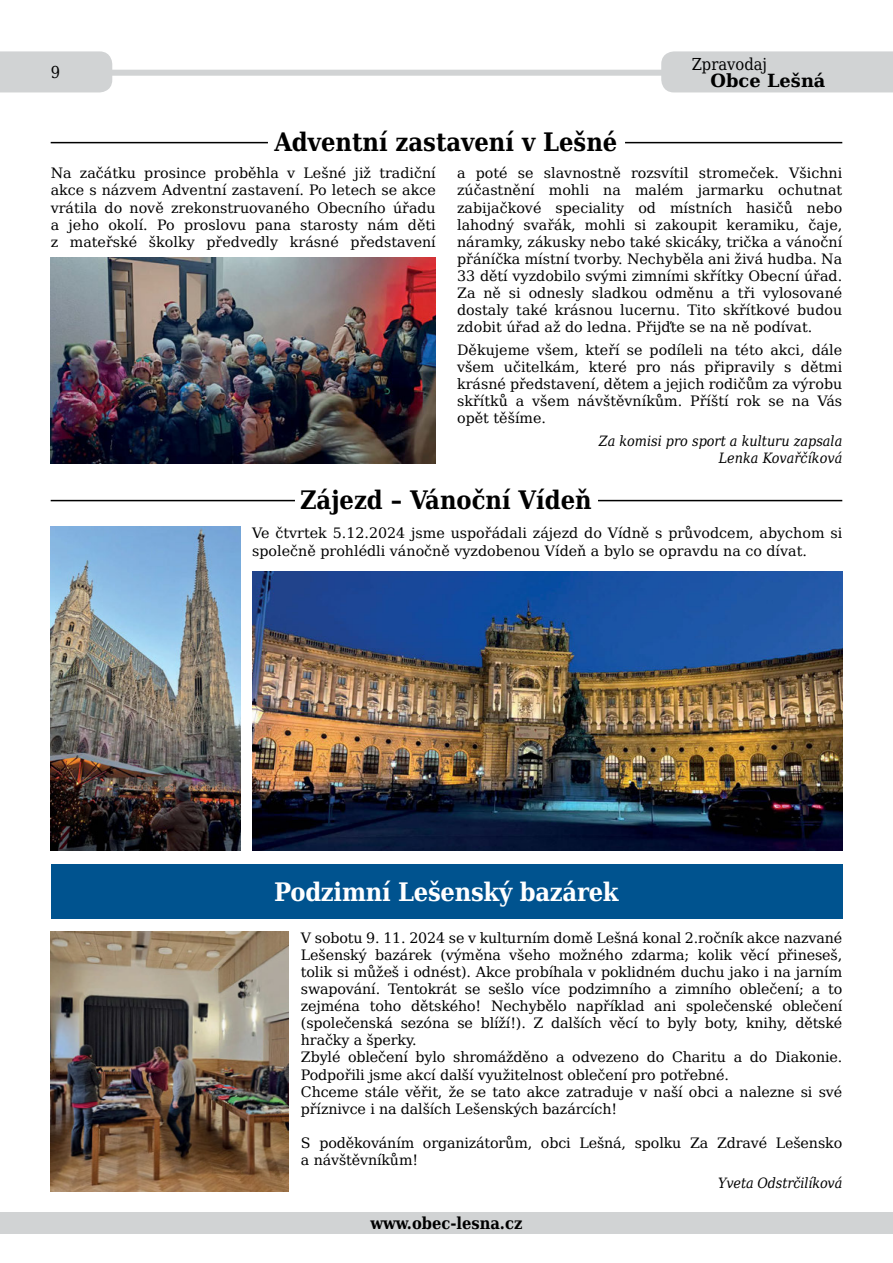
<style>
.page{position:relative;width:893px;height:1263px;background:#fff}
.page>*{position:absolute;margin:0;border:0;box-sizing:border-box;transform-origin:0 0}
.t1{font:700 25.5px "DejaVu Serif Condensed";color:#000}
.t2{font:700 25.5px "DejaVu Serif Condensed";letter-spacing:-.01em;color:#fff}
.t3{font:700 18px "DejaVu Serif";color:#000}
.t4{font:700 16.5px "DejaVu Serif Condensed";color:#000}
.t5{font:16.5px "DejaVu Serif Condensed";color:#000}
.t6{font:14.25px/17.1px "DejaVu Serif";letter-spacing:-.01em;color:#000;text-align:justify}
.t7{font:italic 14.25px/17.1px "DejaVu Serif Condensed";color:#000;text-align:right}
</style>
<div class="page">
<div style="left:0;top:1212px;width:892px;height:21px;background:#d1d3d4"></div>
<div style="left:0;top:51px;width:112px;height:41px;background:#d1d3d4"></div>
<div style="left:661px;top:51px;width:231px;height:41px;background:#d1d3d4"></div>
<div style="left:110px;top:70px;width:553px;height:6px;background:#d1d3d4"></div>
<img style="left:252px;top:572px;width:590px;height:278px">
<img style="left:51px;top:526px;width:190px;height:324px">
<img style="left:51px;top:931px;width:237px;height:259px">
<img style="left:51px;top:257px;width:384px;height:206px">
<hr style="left:51px;top:142px;width:217px;height:1px;background:#000">
<hr style="left:624px;top:142px;width:217px;height:1px;background:#000">
<hr style="left:51px;top:499px;width:244px;height:2px;background:#000">
<hr style="left:597px;top:499px;width:244px;height:2px;background:#000">
<div style="left:51px;top:864px;width:791px;height:54px;background:#00538f"></div>
<p class="t5" style="left:51px;top:60px;width:11px">9</p>
<h1 class="t1" style="left:274px;top:121px;width:344px">Adventní zastavení v Lešné</h1>
<p class="t5" style="left:691px;top:52px;width:77px">Zpravodaj</p>
<p class="t3" style="left:710px;top:66px;width:116px">Obce Lešná</p>
<p class="t6" style="left:51px;top:164px;width:386px">Na začátku prosince proběhla v Lešné již tradiční akce s názvem Adventní zastavení. Po letech se akce vrátila do nově zrekonstruovaného Obecního úřadu a jeho okolí. Po proslovu pana starosty nám děti z mateřské školky předvedly krásné představení</p>
<p class="t6" style="left:457px;top:164px;width:386px">a poté se slavnostně rozsvítil stromeček. Všichni zúčastnění mohli na malém jarmarku ochutnat zabijačkové speciality od místních hasičů nebo lahodný svařák, mohli si zakoupit keramiku, čaje, náramky, zákusky nebo také skicáky, trička a vánoční přáníčka místní tvorby. Nechyběla ani živá hudba. Na 33 dětí vyzdobilo svými zimními skřítky Obecní úřad.<br>Za ně si odnesly sladkou odměnu a tři vylosované dostaly také krásnou lucernu. Tito skřítkové budou zdobit úřad až do ledna. Přijďte se na ně podívat.</p>
<p class="t6" style="left:457px;top:341px;width:386px">Děkujeme všem, kteří se podíleli na této akci, dále všem učitelkám, které pro nás připravily s dětmi krásné představení, dětem a jejich rodičům za výrobu skřítků a všem návštěvníkům. Příští rok se na Vás opět těšíme.</p>
<p class="t7" style="left:598px;top:432px;width:245px">Za komisi pro sport a kulturu zapsala<br>Lenka Kovařčíková</p>
<h1 class="t1" style="left:300px;top:479px;width:293px">Zájezd – Vánoční Vídeň</h1>
<p class="t6" style="left:252px;top:524px;width:591px">Ve čtvrtek 5.12.2024 jsme uspořádali zájezd do Vídně s průvodcem, abychom si společně prohlédli vánočně vyzdobenou Vídeň a bylo se opravdu na co dívat.</p>
<h1 class="t2" style="left:274px;top:871px;width:346px">Podzimní Lešenský bazárek</h1>
<p class="t6" style="left:301px;top:928px;width:542px;text-align:left">V sobotu 9. 11. 2024 se v kulturním domě Lešná konal 2.ročník akce nazvané Lešenský bazárek (výměna všeho možného zdarma; kolik věcí přineseš, tolik si můžeš i odnést). Akce probíhala v poklidném duchu jako i na jarním swapování. Tentokrát se sešlo více podzimního a zimního oblečení; a to zejména toho dětského! Nechybělo například ani společenské oblečení (společenská sezóna se blíží!). Z dalších věcí to byly boty, knihy, dětské hračky a šperky.<br>Zbylé oblečení bylo shromážděno a odvezeno do Charitu a do Diakonie.<br>Podpořili jsme akcí další využitelnost oblečení pro potřebné.<br>Chceme stále věřit, že se tato akce zatraduje v naší obci a nalezne si své příznivce i na dalších Lešenských bazárcích!</p>
<p class="t6" style="left:301px;top:1133px;width:542px">S poděkováním organizátorům, obci Lešná, spolku Za Zdravé Lešensko a návštěvníkům!</p>
<p class="t7" style="left:718px;top:1173px;width:125px">Yveta Odstrčilíková</p>
<p class="t4" style="left:370px;top:1209px;width:153px">www.obec-lesna.cz</p>
</div>
